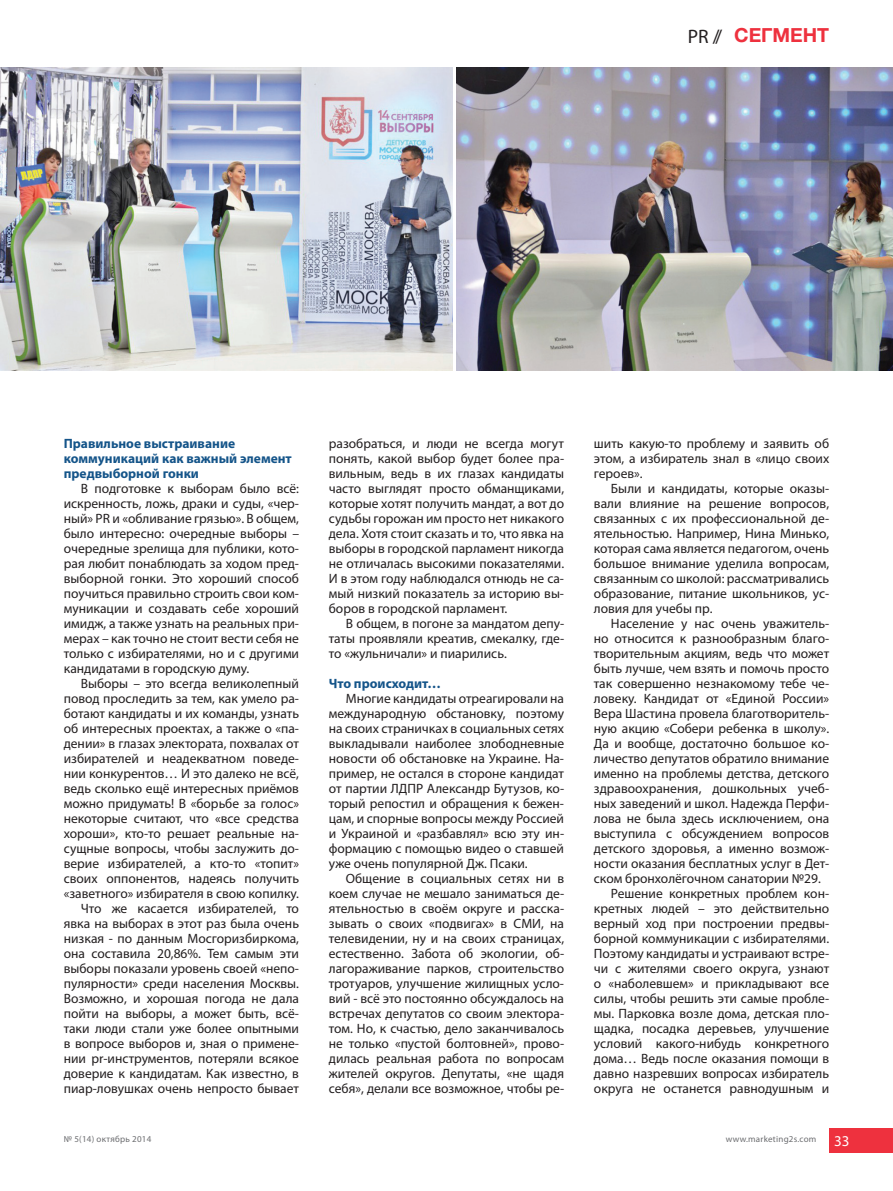
<style>
.page{position:relative;width:893px;height:1191px;background:#fff}
.page>*{position:absolute;margin:0;border:0;box-sizing:border-box;transform-origin:0 0}
.t1{font:700 19.5px "Helvetica Neue Cyr";color:#ee313e}
.t2{font:19.5px "Myriad Pro";color:#231f20}
.t3{font:13.5px/15px "Myriad Pro";color:#231f20;text-align:justify}
.t4{font:700 13.5px/15px "Myriad Pro";color:#145489}
.t5{font:9px "Myriad Pro";letter-spacing:.025em;color:#6c6d70}
.s1{font-size:15px;color:#fff}
</style>
<div class="page">
<img style="left:0;top:68px;width:452px;height:302px">
<img style="left:456px;top:68px;width:437px;height:302px">
<div style="left:829px;top:1128px;width:64px;height:25px;background:#ee313e"></div>
<h1 class="t2" style="left:688px;top:25px;width:36px">PR //</h1>
<h1 class="t1" style="left:734px;top:25px;width:96px">СЕГМЕНТ</h1>
<p class="t4" style="left:64px;top:436px;width:230px">Правильное выстраивание коммуникаций как важный элемент предвыборной гонки</p>
<p class="t3" style="left:64px;top:481px;width:237px;text-indent:17px">В подготовке к выборам было всё: искренность, ложь, драки и суды, «чер&shy;ный» PR и «обливание грязью». В общем, было интересно: очередные выборы – очередные зрелища для публики, кото&shy;рая любит понаблюдать за ходом пред&shy;выборной гонки. Это хороший способ поучиться правильно строить свои ком&shy;муникации и создавать себе хороший имидж, а также узнать на реальных при&shy;мерах – как точно не стоит вести себя не только с избирателями, но и с другими кандидатами в городскую думу.</p>
<p class="t3" style="left:64px;top:676px;width:237px;text-align:right">Выборы – это всегда великолепный повод проследить за тем, как умело ра&shy;ботают кандидаты и их команды, узнать об интересных проектах, а также о «па&shy;дении» в глазах электората, похвалах от избирателей и неадекватном поведе&shy;нии конкурентов… И это далеко не всё, ведь сколько ещё интересных приёмов можно придумать! В «борьбе за голос» некоторые считают, что «все средства хороши», кто-то решает реальные на&shy;сущные вопросы, чтобы заслужить до&shy;верие избирателей, а кто-то «топит» своих оппонентов, надеясь получить «заветного» избирателя в свою копилку.<br>Что же касается избирателей, то явка на выборах в этот раз была очень низкая - по данным Мосгоризбиркома, она составила 20,86%. Тем самым эти выборы показали уровень своей «непо&shy;пулярности» среди населения Москвы.<br>Возможно, и хорошая погода не дала пойти на выборы, а может быть, всё&shy;таки люди стали уже более опытными в вопросе выборов и, зная о примене&shy;нии pr-инструментов, потеряли всякое доверие к кандидатам. Как известно, в пиар-ловушках очень непросто бывает</p>
<p class="t3" style="left:329px;top:436px;width:237px">разобраться, и люди не всегда могут понять, какой выбор будет более пра&shy;вильным, ведь в их глазах кандидаты часто выглядят просто обманщиками, которые хотят получить мандат, а вот до судьбы горожан им просто нет никакого дела. Хотя стоит сказать и то, что явка на выборы в городской парламент никогда не отличалась высокими показателями.<br>И в этом году наблюдался отнюдь не са&shy;мый низкий показатель за историю вы&shy;боров в городской парламент.</p>
<p class="t3" style="left:329px;top:616px;width:237px;text-indent:17px">В общем, в погоне за мандатом депу&shy;таты проявляли креатив, смекалку, где&shy;то «жульничали» и пиарились.</p>
<p class="t4" style="left:329px;top:676px;width:114px">Что происходит…</p>
<p class="t3" style="left:329px;top:691px;width:237px;text-indent:17px">Многие кандидаты отреагировали на международную обстановку, поэтому на своих страничках в социальных сетях выкладывали наиболее злободневные новости об обстановке на Украине. На&shy;пример, не остался в стороне кандидат от партии ЛДПР Александр Бутузов, ко&shy;торый репостил и обращения к бежен&shy;цам, и спорные вопросы между Россией и Украиной и «разбавлял» всю эту ин&shy;формацию с помощью видео о ставшей уже очень популярной Дж. Псаки.</p>
<p class="t3" style="left:329px;top:871px;width:237px;text-indent:17px">Общение в социальных сетях ни в коем случае не мешало заниматься де&shy;ятельностью в своём округе и расска&shy;зывать о своих «подвигах» в СМИ, на телевидении, ну и на своих страницах, естественно. Забота об экологии, об&shy;лагораживание парков, строительство тротуаров, улучшение жилищных усло&shy;вий - всё это постоянно обсуждалось на встречах депутатов со своим электора&shy;том. Но, к счастью, дело заканчивалось не только «пустой болтовней», прово&shy;дилась реальная работа по вопросам жителей округов. Депутаты, «не щадя себя», делали все возможное, чтобы ре-</p>
<p class="t3" style="left:594px;top:436px;width:237px">шить какую-то проблему и заявить об этом, а избиратель знал в «лицо своих героев».</p>
<p class="t3" style="left:594px;top:481px;width:237px;text-indent:17px">Были и кандидаты, которые оказы&shy;вали влияние на решение вопросов, связанных с их профессиональной де&shy;ятельностью. Например, Нина Минько, которая сама является педагогом, очень большое внимание уделила вопросам, связанным со школой: рассматривались образование, питание школьников, ус&shy;ловия для учебы пр.</p>
<p class="t3" style="left:611px;top:616px;width:220px">Население у нас очень уважитель-</p>
<p class="t3" style="left:594px;top:631px;width:237px">но относится к разнообразным благо-</p>
<p class="t3" style="left:594px;top:646px;width:237px">творительным акциям, ведь что может</p>
<p class="t3" style="left:594px;top:661px;width:237px">быть лучше, чем взять и помочь просто</p>
<p class="t3" style="left:594px;top:676px;width:237px">так совершенно незнакомому тебе че-</p>
<p class="t3" style="left:594px;top:691px;width:237px">ловеку. Кандидат от «Единой России»</p>
<p class="t3" style="left:594px;top:706px;width:237px">Вера Шастина провела благотворитель-</p>
<p class="t3" style="left:594px;top:721px;width:237px">ную акцию «Собери ребенка в школу».</p>
<p class="t3" style="left:594px;top:736px;width:237px">Да и вообще, достаточно большое ко-</p>
<p class="t3" style="left:594px;top:751px;width:237px">личество депутатов обратило внимание</p>
<p class="t3" style="left:594px;top:766px;width:237px">именно на проблемы детства, детского</p>
<p class="t3" style="left:594px;top:781px;width:237px">здравоохранения, дошкольных учеб-</p>
<p class="t3" style="left:594px;top:796px;width:237px">ных заведений и школ. Надежда Перфи-</p>
<p class="t3" style="left:594px;top:811px;width:237px">лова не была здесь исключением, она</p>
<p class="t3" style="left:594px;top:826px;width:237px">выступила с обсуждением вопросов</p>
<p class="t3" style="left:594px;top:841px;width:237px">детского здоровья, а именно возмож-</p>
<p class="t3" style="left:594px;top:856px;width:237px">ности оказания бесплатных услуг в Дет-</p>
<p class="t3" style="left:594px;top:871px;width:229px">ском бронхолёгочном санатории №29.</p>
<p class="t3" style="left:611px;top:886px;width:220px">Решение конкретных проблем кон-</p>
<p class="t3" style="left:594px;top:901px;width:237px">кретных людей – это действительно</p>
<p class="t3" style="left:594px;top:916px;width:237px">верный ход при построении предвы-</p>
<p class="t3" style="left:594px;top:931px;width:237px">борной коммуникации с избирателями.</p>
<p class="t3" style="left:594px;top:946px;width:237px">Поэтому кандидаты и устраивают встре-</p>
<p class="t3" style="left:594px;top:961px;width:237px">чи с жителями своего округа, узнают</p>
<p class="t3" style="left:594px;top:976px;width:237px">о «наболевшем» и прикладывают все</p>
<p class="t3" style="left:594px;top:991px;width:237px">силы, чтобы решить эти самые пробле-</p>
<p class="t3" style="left:594px;top:1006px;width:237px">мы. Парковка возле дома, детская пло-</p>
<p class="t3" style="left:594px;top:1021px;width:237px">щадка, посадка деревьев, улучшение</p>
<p class="t3" style="left:594px;top:1036px;width:237px">условий какого-нибудь конкретного</p>
<p class="t3" style="left:594px;top:1051px;width:237px">дома… Ведь после оказания помощи в</p>
<p class="t3" style="left:594px;top:1066px;width:237px">давно назревших вопросах избиратель</p>
<p class="t3" style="left:594px;top:1081px;width:237px">округа не останется равнодушным и</p>
<p class="t5" style="left:64px;top:1133px;width:89px">№ 5(14) октябрь 2014</p>
<p class="t5" style="left:726px;top:1133px;width:125px">www.marketing2s.com <span class="s1">33</span></p>
</div>
